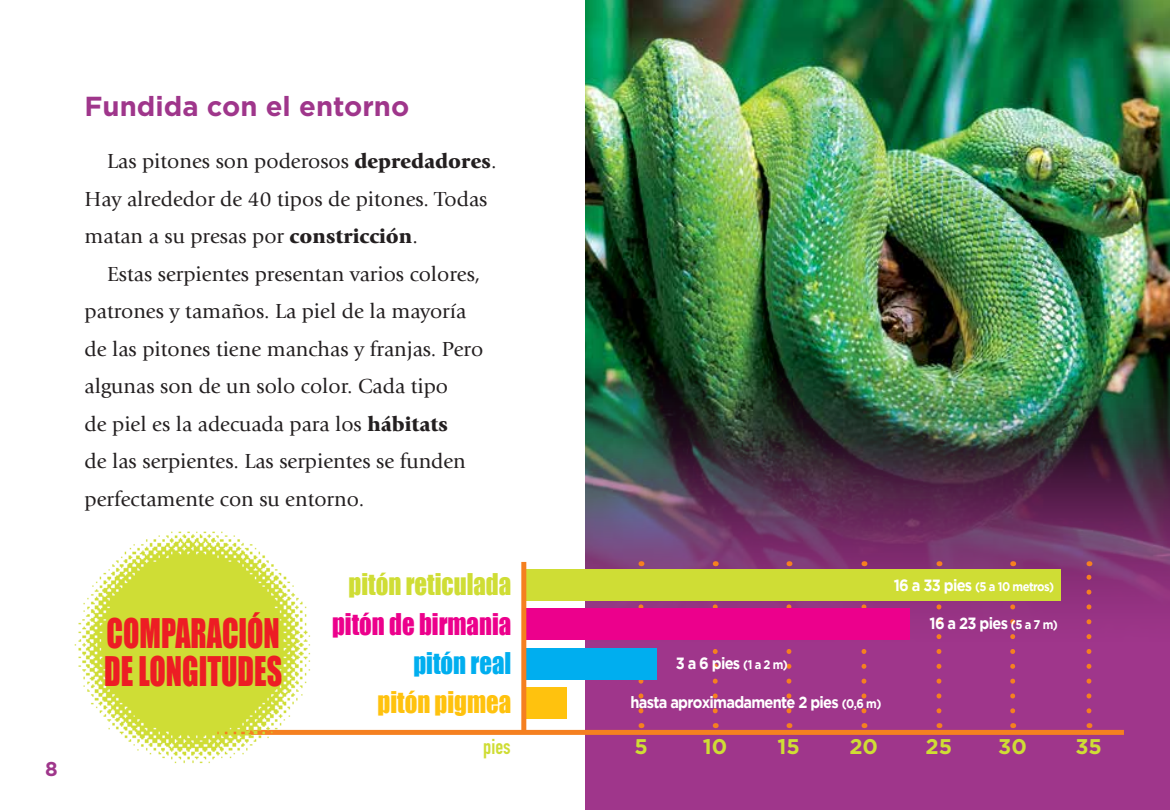
<style>
.page{position:relative;width:1170px;height:810px;background:#fff}
.page>*{position:absolute;margin:0;border:0;box-sizing:border-box;transform-origin:0 0}
.t1{font:37.5px/37.5px "Impact";color:#ed1d24;scale:.8 1}
.t2{font:700 27.5px "Gotham";color:#9f368b}
.t3{font:27.5px "Impact";color:#cfdd35;scale:.9 1}
.t4{font:27.5px "Impact";color:#ec008c;scale:.9 1}
.t5{font:27.5px "Impact";color:#ffc20e;scale:.9 1}
.t6{font:27.5px "Impact";color:#00aeef;scale:.9 1}
.t7{font:21.25px/37.5px "Giovanni";color:#231f20}
.t8{font:700 21.25px "Gotham";color:#cfdd35}
.t9{font:700 21.25px "DIN Condensed";color:#cfdd35}
.t10{font:700 20px "Gotham";color:#9f368b}
.t11{font:700 16.25px "Gotham";letter-spacing:-.05em;color:#fff;scale:.9 1}
.t12{font:700 12.5px "Gotham";letter-spacing:-.05em;color:#fff;scale:.9 1}
.s1{font-weight:900}
.s2{font-size:12.5px}
.s3{font-size:16.25px}
</style>
<div class="page">
<img style="left:585px;top:0;width:585px;height:320px">
<img style="left:585px;top:320px;width:585px;height:490px">
<div style="left:203px;top:730px;width:921px;height:5px;background:#f58020"></div>
<svg style="left:1010px;top:561px;width:5px;height:150px"></svg>
<svg style="left:936px;top:561px;width:5px;height:150px"></svg>
<svg style="left:861px;top:561px;width:5px;height:150px"></svg>
<svg style="left:786px;top:561px;width:5px;height:150px"></svg>
<svg style="left:713px;top:561px;width:5px;height:150px"></svg>
<svg style="left:638px;top:561px;width:5px;height:150px"></svg>
<svg style="left:1086px;top:561px;width:5px;height:150px"></svg>
<div style="left:524px;top:570px;width:537px;height:31px;background:#cfdd35"></div>
<div style="left:524px;top:608px;width:386px;height:32px;background:#ec008c"></div>
<div style="left:524px;top:648px;width:133px;height:31px;background:#00aeef"></div>
<div style="left:524px;top:688px;width:43px;height:31px;background:#ffc20e"></div>
<div style="left:521px;top:562px;width:5px;height:168px;background:#f58020"></div>
<img style="left:74px;top:531px;width:249px;height:233px">
<p class="t10" style="left:45px;top:756px;width:14px">8</p>
<p class="t2" style="left:85px;top:89px;width:326px">Fundida con el entorno</p>
<p class="t7" style="left:85px;top:143px;width:414px;text-indent:23px">Las pitones son poderosos <span class="s1">depredadores</span>.<br>Hay alrededor de 40 tipos de pitones. Todas matan a su presas por <span class="s1">constricción</span>.</p>
<p class="t7" style="left:85px;top:255px;width:400px;text-indent:23px">Estas serpientes presentan varios colores, patrones y tamaños. La piel de la mayoría de las pitones tiene manchas y franjas. Pero algunas son de un solo color. Cada tipo<br>de piel es la adecuada para los <span class="s1">hábitats<br></span>de las serpientes. Las serpientes se funden perfectamente con su entorno.</p>
<h1 class="t1" style="left:104px;top:614px;width:224px">COMPARACIÓN<br>DE LONGITUDES</h1>
<p class="t3" style="left:349px;top:563px;width:182px">pitón reticulada</p>
<p class="t4" style="left:332px;top:603px;width:201px">pitón de birmania</p>
<p class="t6" style="left:413px;top:642px;width:110px">pitón real</p>
<p class="t5" style="left:378px;top:681px;width:150px">pitón pigmea</p>
<p class="t11" style="left:676px;top:654px;width:126px">3 a 6 pies <span class="s2">(1 a 2 m)</span></p>
<p class="t11" style="left:631px;top:693px;width:280px">hasta aproximadamente 2 pies <span class="s2">(0,6 m)</span></p>
<p class="t12" style="left:894px;top:579px;width:180px"><span class="s3">16 a 33 pies</span> (5 a 10 metros)</p>
<p class="t11" style="left:930px;top:614px;width:144px">16 a 23 pies <span class="s2">(5 a 7 m)</span></p>
<p class="t9" style="left:483px;top:733px;width:29px">pies</p>
<p class="t8" style="left:635px;top:732px;width:15px">5</p>
<p class="t8" style="left:703px;top:732px;width:26px">10</p>
<p class="t8" style="left:778px;top:732px;width:24px">15</p>
<p class="t8" style="left:849px;top:732px;width:30px">20</p>
<p class="t8" style="left:925px;top:732px;width:28px">25</p>
<p class="t8" style="left:998px;top:732px;width:30px">30</p>
<p class="t8" style="left:1076px;top:732px;width:28px">35</p>
</div>
